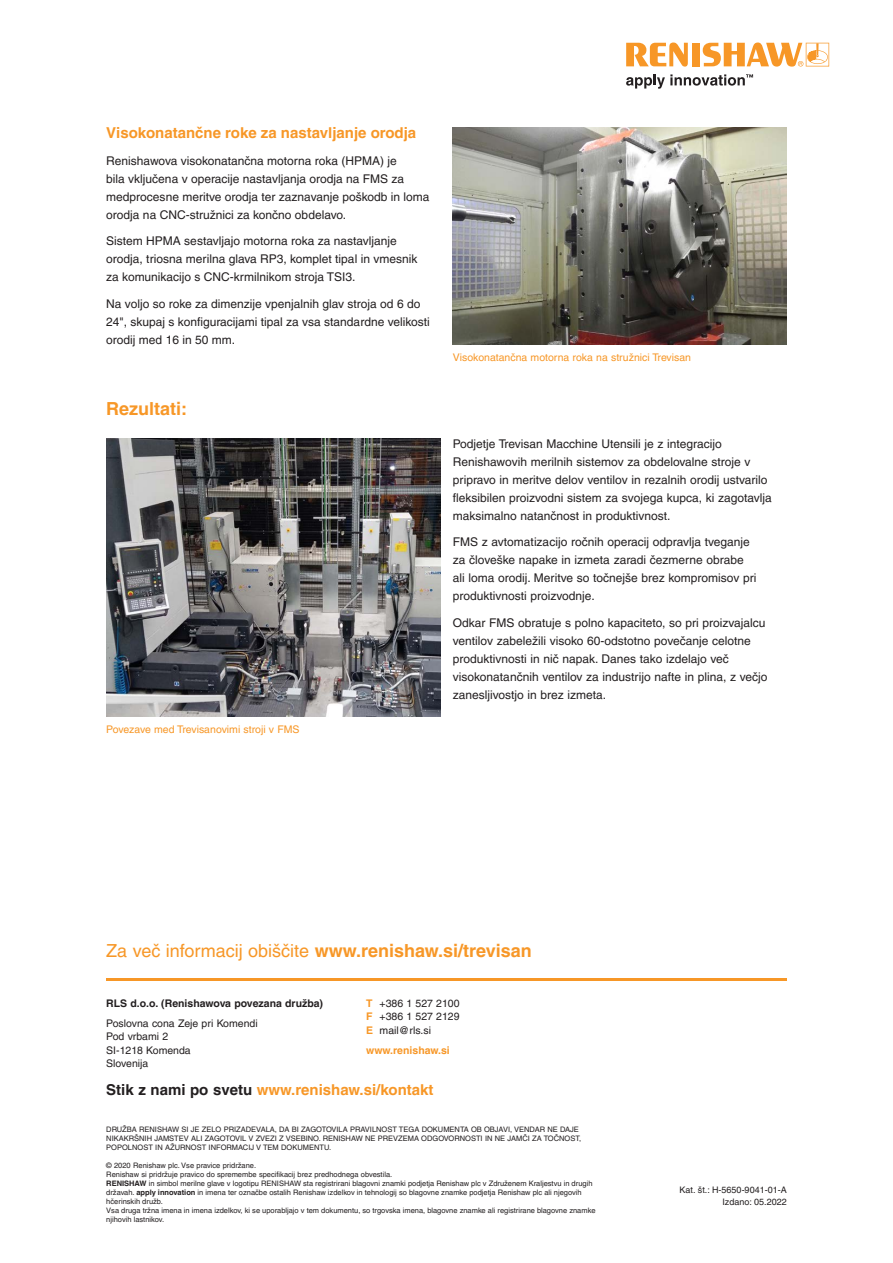
<style>
.page{position:relative;width:893px;height:1263px;background:#fff}
.page>*{position:absolute;margin:0;border:0;box-sizing:border-box;transform-origin:0 0}
.Call_to_action{font:700 18px "Helvetica LT Pro";color:#f79727}
.Main_body_heading_te{font:700 18px "Helvetica LT Pro";color:#f79727}
.Main_body_heading_te-2{font:700 15px "Helvetica LT Pro";color:#f79727}
.Main_body_text_8pt{font:12px/18px "Helvetica LT Pro";color:#231f20}
.Main_body_heading_te-3{font:12px/18px "Helvetica LT Pro";color:#231f20}
.t1{font:10.5px/13.4px "Helvetica LT Pro";color:#231f20;text-align:justify}
.Caption_text_7pt{font:10.5px "Helvetica LT Pro";color:#f79727}
.t2{font:700 10.5px "Helvetica LT Pro";color:#231f20}
.t3{font:700 10.5px "Helvetica LT Pro";color:#f79727}
.t4{font:9px "Helvetica LT Pro";color:#231f20}
.t5{font:7.5px/9px "Helvetica LT Pro";color:#231f20}
.s1{font-weight:400}
.s2{color:#231f20}
.s3{font-weight:700}
.s4{font-weight:700;color:#f79727}
</style>
<div class="page">
<svg style="left:626px;top:43px;width:62px;height:24px"></svg>
<div style="left:692px;top:43px;width:8px;height:23px;background:#f79727"></div>
<svg style="left:703px;top:43px;width:126px;height:24px"></svg>
<svg style="left:626px;top:74px;width:127px;height:15px"></svg>
<hr style="left:106px;top:978px;width:681px;height:2px;background:#f79727">
<img style="left:106px;top:438px;width:334px;height:279px">
<img style="left:453px;top:128px;width:334px;height:216px">
<p class="Main_body_heading_te-2" style="left:106px;top:124px;width:311px">Visokonatančne roke za nastavljanje orodja</p>
<p class="Main_body_heading_te-3" style="left:106px;top:152px;width:325px">Renishawova visokonatančna motorna roka (HPMA) je<br>bila vključena v operacije nastavljanja orodja na FMS za medprocesne meritve orodja ter zaznavanje poškodb in loma orodja na CNC-stružnici za končno obdelavo.</p>
<p class="Main_body_heading_te-3" style="left:106px;top:232px;width:313px">Sistem HPMA sestavljajo motorna roka za nastavljanje orodja, triosna merilna glava RP3, komplet tipal in vmesnik za komunikacijo s CNC-krmilnikom stroja TSI3.</p>
<p class="Main_body_heading_te-3" style="left:106px;top:295px;width:325px">Na voljo so roke za dimenzije vpenjalnih glav stroja od 6 do<br>24", skupaj s konfiguracijami tipal za vsa standardne velikosti orodij med 16 in 50 mm.</p>
<p class="Main_body_heading_te" style="left:106px;top:398px;width:82px">Rezultati:</p>
<p class="Caption_text_7pt" style="left:106px;top:723px;width:195px">Povezave med Trevisanovimi stroji v FMS</p>
<p class="Caption_text_7pt" style="left:453px;top:351px;width:240px">Visokonatančna motorna roka na stružnici Trevisan</p>
<p class="Main_body_text_8pt" style="left:453px;top:434px;width:320px">Podjetje Trevisan Macchine Utensili je z integracijo Renishawovih merilnih sistemov za obdelovalne stroje v pripravo in meritve delov ventilov in rezalnih orodij ustvarilo fleksibilen proizvodni sistem za svojega kupca, ki zagotavlja maksimalno natančnost in produktivnost.</p>
<p class="Main_body_text_8pt" style="left:453px;top:533px;width:305px">FMS z avtomatizacijo ročnih operacij odpravlja tveganje za človeške napake in izmeta zaradi čezmerne obrabe ali loma orodij. Meritve so točnejše brez kompromisov pri produktivnosti proizvodnje.</p>
<p class="Main_body_text_8pt" style="left:453px;top:613px;width:316px">Odkar FMS obratuje s polno kapaciteto, so pri proizvajalcu ventilov zabeležili visoko 60-odstotno povečanje celotne produktivnosti in nič napak. Danes tako izdelajo več visokonatančnih ventilov za industrijo nafte in plina, z večjo zanesljivostjo in brez izmeta.</p>
<p class="Call_to_action" style="left:106px;top:939px;width:427px"><span class="s1">Za več informacij obiščite</span> www.renishaw.si/trevisan</p>
<h3 class="t2" style="left:106px;top:997px;width:218px">RLS d.o.o. (Renishawova povezana družba)</h3>
<h3 class="t1" style="left:106px;top:1017px;width:153px;text-align:left">Poslovna cona Zeje pri Komendi<br>Pod vrbami 2<br>SI-1218 Komenda<br>Slovenija</h3>
<h2 class="Main_body_heading_te-2" style="left:106px;top:1081px;width:329px"><span class="s2">Stik z nami po svetu</span> www.renishaw.si/kontakt</h2>
<p class="t5" style="left:106px;top:1125px;width:476px">DRUŽBA RENISHAW SI JE ZELO PRIZADEVALA, DA BI ZAGOTOVILA PRAVILNOST TEGA DOKUMENTA OB OBJAVI, VENDAR NE DAJE<br>NIKAKRŠNIH JAMSTEV ALI ZAGOTOVIL V ZVEZI Z VSEBINO. RENISHAW NE PREVZEMA ODGOVORNOSTI IN NE JAMČI ZA TOČNOST,<br>POPOLNOST IN AŽURNOST INFORMACIJ V TEM DOKUMENTU.</p>
<p class="t5" style="left:106px;top:1161px;width:491px">© 2020 Renishaw plc. Vse pravice pridržane.<br>Renishaw si pridržuje pravico do spremembe specifikacij brez predhodnega obvestila.<br><span class="s3">RENISHAW</span> in simbol merilne glave v logotipu RENISHAW sta registrirani blagovni znamki podjetja Renishaw plc v Združenem Kraljestvu in drugih državah. <span class="s3">apply innovation</span> in imena ter označbe ostalih Renishaw izdelkov in tehnologij so blagovne znamke podjetja Renishaw plc ali njegovih hčerinskih družb.<br>Vsa druga tržna imena in imena izdelkov, ki se uporabljajo v tem dokumentu, so trgovska imena, blagovne znamke ali registrirane blagovne znamke njihovih lastnikov.</p>
<h3 class="t1" style="left:366px;top:996px;width:95px"><span class="s4">T</span> +386 1 527 2100<br><span class="s4">F</span> +386 1 527 2129<br><span class="s4">E</span> mail@rls.si</h3>
<h3 class="t3" style="left:366px;top:1044px;width:85px">www.renishaw.si</h3>
<p class="t4" style="left:680px;top:1184px;width:109px">Kat. št.: H-5650-9041-01-A</p>
<p class="t4" style="left:722px;top:1196px;width:66px">Izdano: 05.2022</p>
</div>
